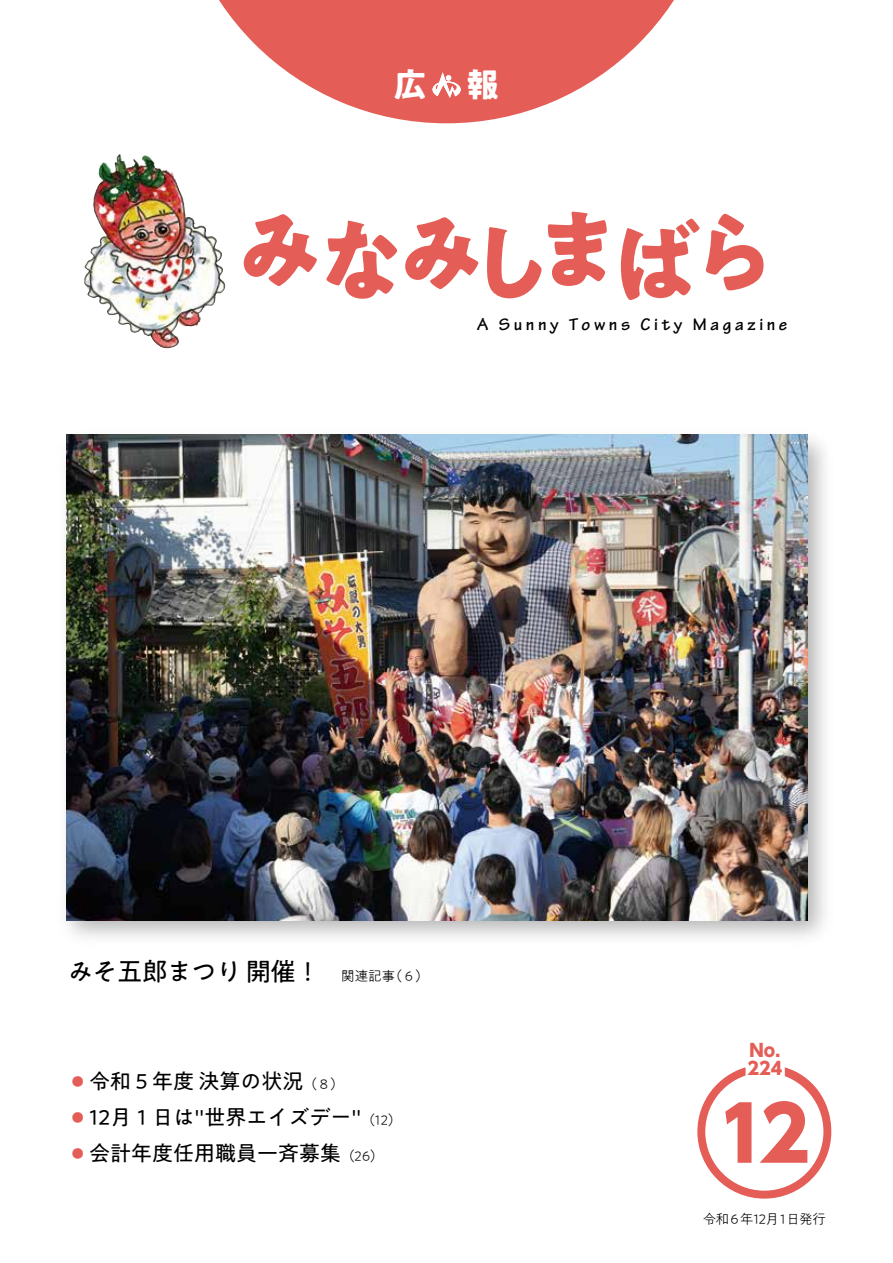
<style>
.page{position:relative;width:893px;height:1263px;background:#fff}
.page>*{position:absolute;margin:0;border:0;box-sizing:border-box;transform-origin:0 0}
.t1{font:700 90px "PA1 Gothic Std";letter-spacing:-.14em;color:#e45e57}
.t2{font:800 75px "UD Shin Go Pr 6";color:#e45e57}
.t3{font:700 33px "PA1 Gothic Std";color:#fff}
.t4{font:25.5px "PA1 Gothic Std";letter-spacing:-.03em;color:#000}
.t5{font:21px/36px "PA1 Gothic Std";color:#000}
.t6{font:700 18px "Tekton Pro";letter-spacing:.2em;color:#000}
.t7{font:800 17.55px/17.5px "UD Shin Go Pr 6";color:#e45e57}
.t8{font:300 13.5px "PA1 Gothic Std";letter-spacing:-.065em;color:#000}
.t9{font:300 13.5px "PA1 Gothic Std";letter-spacing:-.03em;color:#000}
.t10{font:300 12px "UD Shin Go Pro";color:#e45e57}
.s1{font-weight:300;font-size:13.5px}
</style>
<div class="page">
<img style="left:66px;top:434px;width:759px;height:504px">
<svg style="left:697px;top:1067px;width:134px;height:131px"></svg>
<div style="left:705px;top:1072px;width:118px;height:118px;background:#fff;border-radius:50%"></div>
<svg style="left:219px;top:0;width:455px;height:123px;fill:#e45e57"></svg>
<img style="left:84px;top:160px;width:46px;height:166px">
<svg style="left:432px;top:72px;width:29px;height:26px"></svg>
<img style="left:67px;top:434px;width:740px;height:487px">
<h3 class="t3" style="left:394px;top:64px;width:107px">広　報</h3>
<h1 class="t1" style="left:234px;top:197px;width:546px">みなみしまばら</h1>
<p class="t6" style="left:477px;top:314px;width:312px">A Sunny Towns City Magazine</p>
<p class="t4" style="left:68px;top:957px;width:254px">みそ五郎まつり 開催！</p>
<p class="t9" style="left:328px;top:969px;width:103px">　関連記事（６）</p>
<p class="t5" style="left:89px;top:1065px;width:314px">令和５年度 決算の状況<span class="s1">（８）<br></span>12月１日は"世界エイズデー"<span class="s1">（12）</span>会計年度任用職員一斉募集<span class="s1">（26）</span></p>
<p class="t10" style="left:72px;top:1071px;width:13px">●</p>
<p class="t10" style="left:72px;top:1107px;width:13px">●</p>
<p class="t10" style="left:72px;top:1143px;width:13px">●</p>
<p class="t7" style="left:747px;top:1041px;width:36px">No.<br>224</p>
<h2 class="t2" style="left:718px;top:1073px;width:93px">12</h2>
<p class="t8" style="left:703px;top:1211px;width:125px">令和６年12月１日発行</p>
</div>
